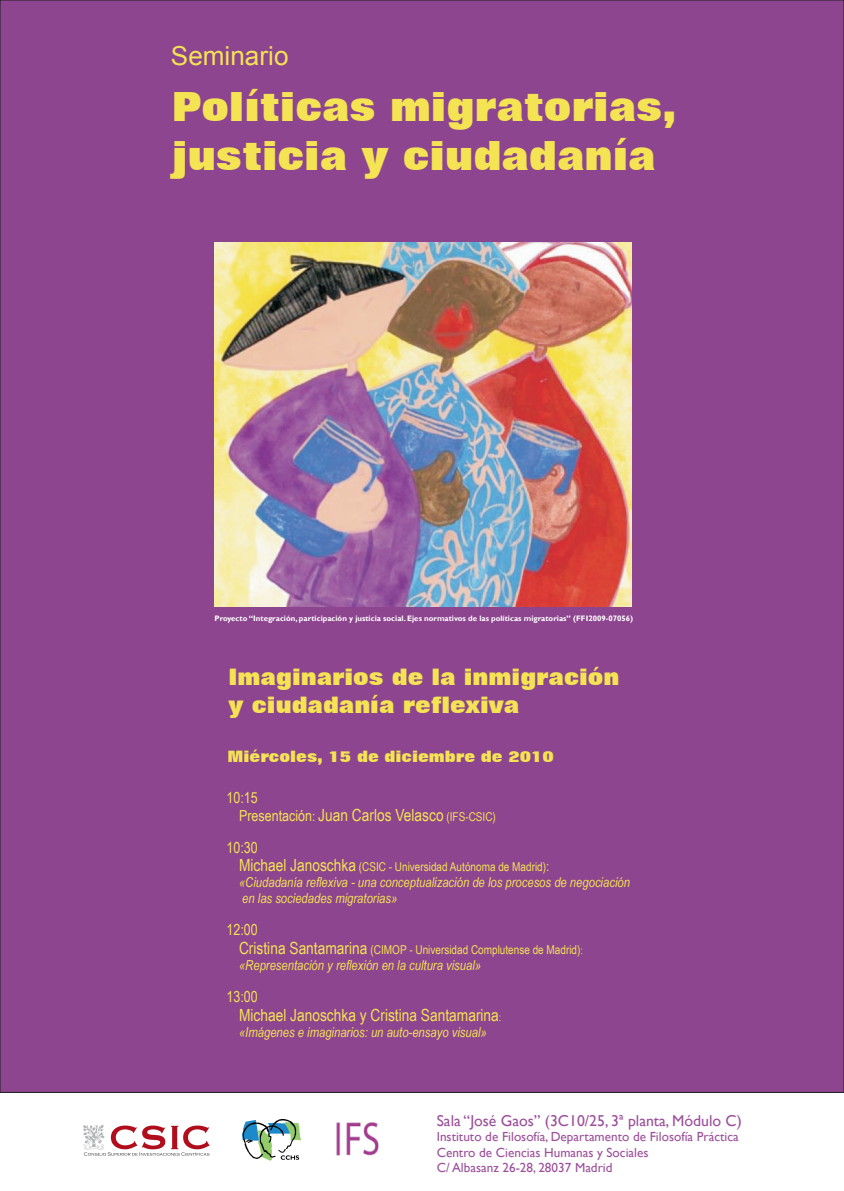
<style>
.page{position:relative;width:844px;height:1191px;background:#fff}
.page>*{position:absolute;margin:0;border:0;box-sizing:border-box;transform-origin:0 0}
.t1{font:800 40.34px/48.6px "Folio BT";color:#f4e353}
.t2{font:26.07px "Arial";color:#f4e353}
.t3{font:800 22.75px/27.4px "Folio BT";color:#f4e353}
.t4{font:16.8px "Arial Narrow";color:#f4e353}
.t5{font:15.75px "Gill Sans";color:#9c509a}
.t6{font:800 15.75px "Folio BT";color:#f4e353}
.t7{font:15.22px "Arial Narrow";color:#f4e353}
.t8{font:italic 13.74px/15.4px "Arial Narrow";color:#f4e353}
.t9{font:13.21px/15.3px "Gill Sans";color:#9c509a}
.t10{font:12.16px "Arial Narrow";color:#f4e353}
.t11{font:700 7.88px "Gill Sans";color:#fff}
.s1{font-size:15.22px}
.s2{font-size:13.74px}
.s3{font-size:12.16px}
.s4{font-size:16.8px}
.s5{font-size:10.67px}
</style>
<div class="page">
<div style="left:0;top:0;width:843px;height:1093px;background:#8d458f"></div>
<img style="left:214px;top:242px;width:417px;height:364px">
<img style="left:242px;top:1119px;width:58px;height:42px">
<svg style="left:83px;top:1125px;width:126px;height:30px"></svg>
<img style="left:336px;top:1122px;width:43px;height:34px">
<h2 class="t2" style="left:171px;top:46px;width:119px">Seminario</h2>
<h1 class="t1" style="left:172px;top:87px;width:506px">Políticas migratorias, justicia y ciudadanía</h1>
<p class="t11" style="left:214px;top:615px;width:420px">Proyecto “Integración, participación y justicia social. Ejes normativos de las políticas migratorias” (FFI2009-07056)</p>
<h3 class="t3" style="left:228px;top:666px;width:392px">Imaginarios de la inmigración y ciudadanía reflexiva</h3>
<p class="t6" style="left:227px;top:749px;width:328px">Miércoles, 15 de diciembre de 2010</p>
<p class="t7" style="left:226px;top:791px;width:33px">10:15</p>
<p class="t4" style="left:239px;top:809px;width:258px"><span class="s1">Presentación</span><span class="s2">:</span> Juan Carlos Velasco <span class="s3">(IFS-CSIC)</span></p>
<p class="t7" style="left:226px;top:841px;width:33px">10:30</p>
<p class="t10" style="left:239px;top:862px;width:311px"><span class="s4">Michael Janoschka</span> (CSIC - Universidad Autónoma de Madrid)<span class="s2">:</span></p>
<p class="t8" style="left:239px;top:876px;width:392px">«Ciudadanía reflexiva - una conceptualización de los procesos de negociación en las sociedades migratorias»</p>
<p class="t7" style="left:226px;top:924px;width:33px">12:00</p>
<p class="t10" style="left:239px;top:945px;width:345px"><span class="s4">Cristina Santamarina</span> (CIMOP - Universidad Complutense de Madrid)<span class="s5">:</span></p>
<p class="t8" style="left:239px;top:958px;width:243px">«Representación y reflexión en la cultura visual»</p>
<p class="t7" style="left:226px;top:991px;width:33px">13:00</p>
<p class="t4" style="left:239px;top:1008px;width:264px">Michael Janoschka y Cristina Santamarina<span class="s5">:</span></p>
<p class="t8" style="left:239px;top:1025px;width:249px">«Imágenes e imaginarios: un auto-ensayo visual»</p>
<p class="t5" style="left:436px;top:1114px;width:306px">Sala “José Gaos” (3C10/25, 3ª planta, Módulo C)</p>
<p class="t9" style="left:436px;top:1130px;width:303px">Instituto de Filosofía, Departamento de Filosofía Práctica<br>Centro de Ciencias Humanas y Sociales<br>C/ Albasanz 26-28, 28037 Madrid</p>
</div>
